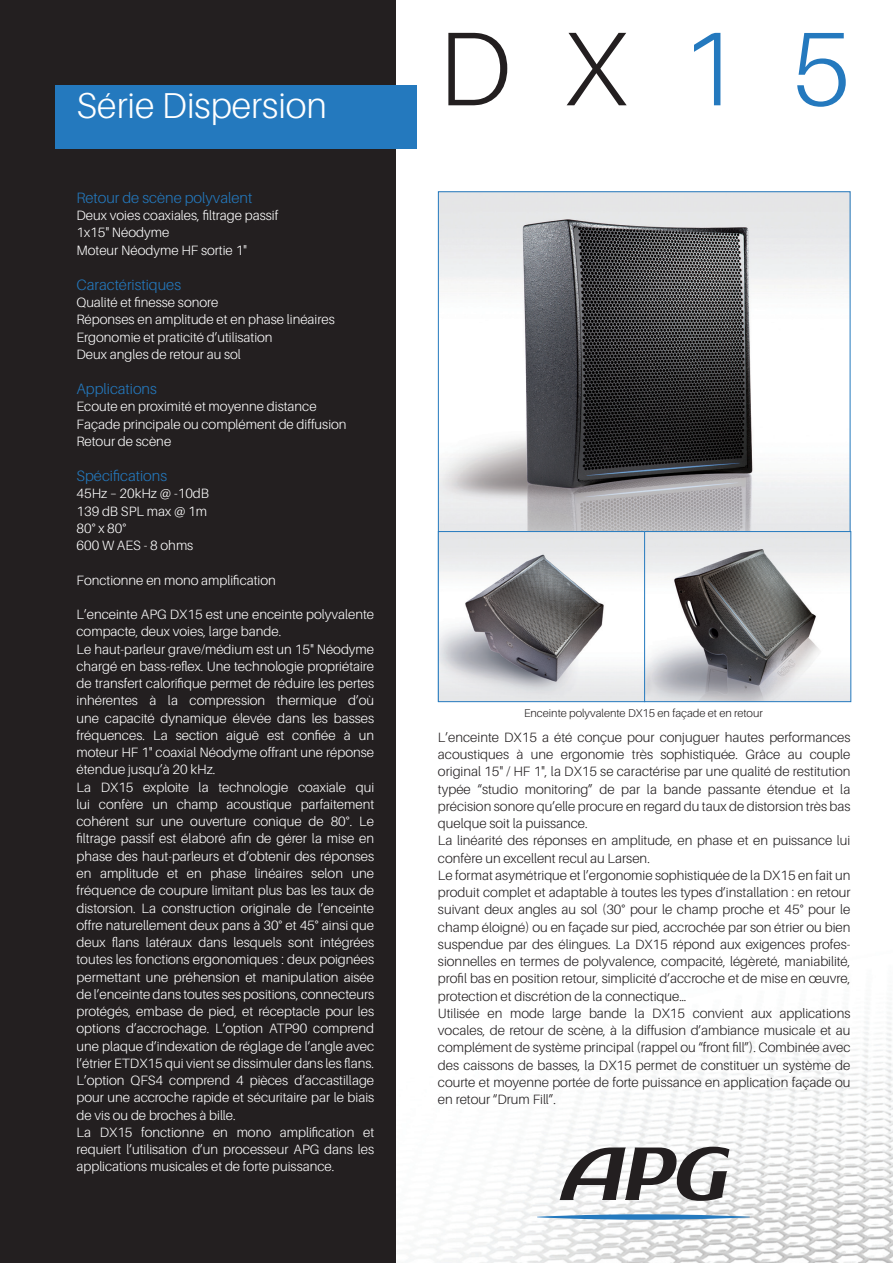
<style>
.page{position:relative;width:893px;height:1263px;background:#fff}
.page>*{position:absolute;margin:0;border:0;box-sizing:border-box;transform-origin:0 0}
.t1{font:300 105px "Aileron";color:#231f20}
.t2{font:300 36px "Aileron";color:#fff}
.t3{font:300 15px "Aileron";color:#2479be}
.t4{font:300 13.5px/17.2px "Aileron";color:#fff;text-align:justify}
.t5{font:300 13.5px/17.2px "Aileron";color:#231f20;text-align:justify}
.t6{font:300 11.25px "Aileron";color:#231f20}
.s1{color:#2479be}
</style>
<div class="page">
<img style="left:395px;top:808px;width:498px;height:455px">
<div style="left:0;top:0;width:395px;height:1263px;background:#231f20"></div>
<div style="left:55px;top:85px;width:362px;height:64px;background:#2479be"></div>
<svg style="left:560px;top:1147px;width:169px;height:54px"></svg>
<svg style="left:537px;top:1214px;width:213px;height:6px"></svg>
<img style="left:440px;top:193px;width:408px;height:338px">
<img style="left:440px;top:533px;width:409px;height:167px">
<div style="left:438px;top:531px;width:207px;height:171px;border:1px solid #2479be"></div>
<div style="left:644px;top:531px;width:207px;height:171px;border:1px solid #2479be"></div>
<p class="t2" style="left:77px;top:86px;width:252px">Série Dispersion</p>
<p class="t3" style="left:77px;top:189px;width:177px">Retour de scène polyvalent</p>
<p class="t4" style="left:77px;top:207px;width:203px">Deux voies coaxiales, filtrage passif</p>
<p class="t4" style="left:77px;top:224px;width:94px">1x15" Néodyme</p>
<p class="t4" style="left:77px;top:241px;width:172px">Moteur Néodyme HF sortie 1"</p>
<p class="t3" style="left:77px;top:276px;width:106px">Caractéristiques</p>
<p class="t4" style="left:77px;top:294px;width:143px">Qualité et finesse sonore</p>
<p class="t4" style="left:77px;top:311px;width:260px">Réponses en amplitude et en phase linéaires</p>
<p class="t4" style="left:77px;top:328px;width:198px">Ergonomie et praticité d’utilisation</p>
<p class="t4" style="left:77px;top:346px;width:166px">Deux angles de retour au sol</p>
<p class="t3" style="left:77px;top:381px;width:82px">Applications</p>
<p class="t4" style="left:77px;top:398px;width:242px">Ecoute en proximité et moyenne distance</p>
<p class="t4" style="left:77px;top:415px;width:272px">Façade principale ou complément de diffusion</p>
<p class="t4" style="left:77px;top:433px;width:96px">Retour de scène</p>
<p class="t3" style="left:77px;top:468px;width:92px">Spécifications</p>
<p class="t4" style="left:77px;top:485px;width:134px">45Hz – 20kHz @ -10dB</p>
<p class="t4" style="left:77px;top:502px;width:132px">139 dB SPL max @ 1m</p>
<p class="t4" style="left:77px;top:520px;width:51px">80° x 80°</p>
<p class="t4" style="left:77px;top:537px;width:118px">600 W AES - 8 ohms</p>
<p class="t4" style="left:77px;top:571px;width:201px">Fonctionne en mono amplification</p>
<p class="t4" style="left:77px;top:606px;width:299px">L’enceinte APG DX15 est une enceinte polyvalente compacte, deux voies, large bande.</p>
<p class="t4" style="left:77px;top:640px;width:299px">Le haut-parleur grave/médium est un 15" Néodyme chargé en bass-reflex. Une technologie propriétaire de transfert calorifique permet de réduire les pertes inhérentes à la compression thermique d’où une capacité dynamique élevée dans les basses fréquences. La section aiguë est confiée à un moteur HF 1" coaxial Néodyme offrant une réponse étendue jusqu’à 20 kHz.</p>
<p class="t4" style="left:77px;top:778px;width:299px">La DX15 exploite la technologie coaxiale qui lui confère un champ acoustique parfaitement cohérent sur une ouverture conique de 80°. Le filtrage passif est élaboré afin de gérer la mise en phase des haut-parleurs et d’obtenir des réponses en amplitude et en phase linéaires selon une fréquence de coupure limitant plus bas les taux de distorsion. La construction originale de l’enceinte offre naturellement deux pans à 30° et 45° ainsi que deux flans latéraux dans lesquels sont intégrées toutes les fonctions ergonomiques : deux poignées permettant une préhension et manipulation aisée de l’enceinte dans toutes ses positions, connecteurs protégés, embase de pied, et réceptacle pour les options d’accrochage. L’option ATP90 comprend une plaque d’indexation de réglage de l’angle avec l’étrier ETDX15 qui vient se dissimuler dans les flans.</p>
<p class="t4" style="left:77px;top:1072px;width:299px">L’option QFS4 comprend 4 pièces d’accastillage pour une accroche rapide et sécuritaire par le biais de vis ou de broches à bille.</p>
<p class="t4" style="left:77px;top:1123px;width:299px">La DX15 fonctionne en mono amplification et requiert l’utilisation d’un processeur APG dans les applications musicales et de forte puissance.</p>
<p class="t1" style="left:438px;top:11px;width:414px">DX<span class="s1">15</span></p>
<p class="t6" style="left:524px;top:707px;width:240px">Enceinte polyvalente DX15 en façade et en retour</p>
<p class="t5" style="left:438px;top:729px;width:414px">L’enceinte DX15 a été conçue pour conjuguer hautes performances acoustiques à une ergonomie très sophistiquée. Grâce au couple original 15" / HF 1", la DX15 se caractérise par une qualité de restitution typée “studio monitoring” de par la bande passante étendue et la précision sonore qu’elle procure en regard du taux de distorsion très bas quelque soit la puissance.</p>
<p class="t5" style="left:438px;top:832px;width:414px">La linéarité des réponses en amplitude, en phase et en puissance lui confère un excellent recul au Larsen.</p>
<p class="t5" style="left:438px;top:867px;width:414px">Le format asymétrique et l’ergonomie sophistiquée de la DX15 en fait un produit complet et adaptable à toutes les types d’installation : en retour suivant deux angles au sol (30° pour le champ proche et 45° pour le champ éloigné) ou en façade sur pied, accrochée par son étrier ou bien suspendue par des élingues. La DX15 répond aux exigences profes&shy;sionnelles en termes de polyvalence, compacité, légèreté, maniabilité, profil bas en position retour, simplicité d’accroche et de mise en œuvre, protection et discrétion de la connectique…</p>
<p class="t5" style="left:438px;top:1005px;width:414px">Utilisée en mode large bande la DX15 convient aux applications vocales, de retour de scène, à la diffusion d’ambiance musicale et au complément de système principal (rappel ou “front fill”). Combinée avec des caissons de basses, la DX15 permet de constituer un système de courte et moyenne portée de forte puissance en application façade ou en retour “Drum Fill”.</p>
</div>
